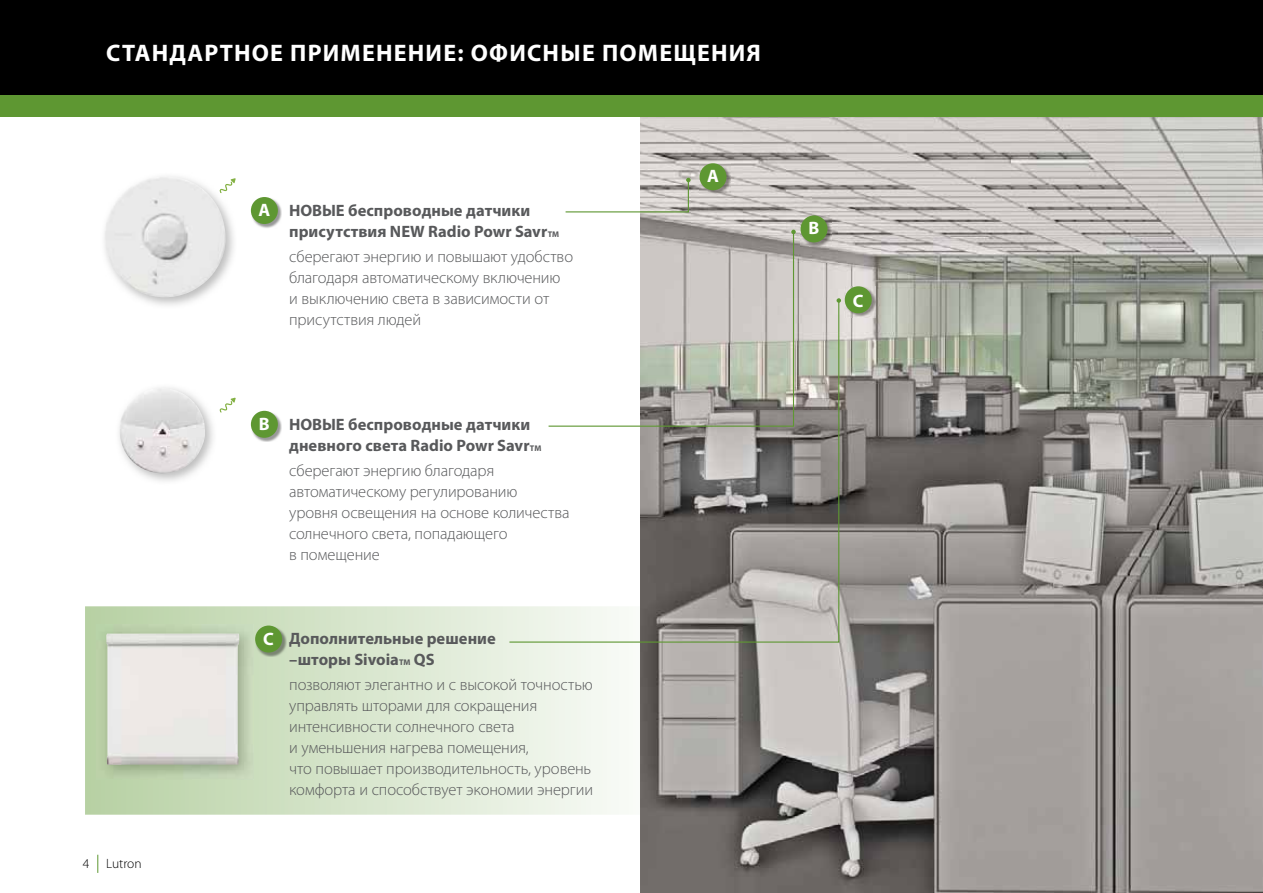
<style>
.page{position:relative;width:1263px;height:893px;background:#fff}
.page>*{position:absolute;margin:0;border:0;box-sizing:border-box;transform-origin:0 0}
.t1{font:700 24px "Myriad Pro";letter-spacing:.05em;color:#fff}
.t2{font:700 18px "Myriad Pro";color:#fff}
.t3{font:300 16.5px/21px "Myriad Pro";letter-spacing:-.01em;color:#58595b}
.t4{font:700 16.5px/21px "Myriad Pro";color:#58595b}
.t5{font:300 13.5px "Myriad Pro";color:#000}
.s1{font-size:8.25px}
</style>
<div class="page">
<svg style="left:97px;top:855px;width:1px;height:18px"></svg>
<img style="left:640px;top:117px;width:623px;height:776px">
<svg style="left:565px;top:178px;width:126px;height:35px"></svg>
<svg style="left:640px;top:231px;width:155px;height:68px;background:#bebab6"></svg>
<svg style="left:791px;top:230px;width:5px;height:4px"></svg>
<svg style="left:508px;top:299px;width:332px;height:344px"></svg>
<svg style="left:836px;top:298px;width:5px;height:5px"></svg>
<img style="left:106px;top:634px;width:133px;height:131px">
<div style="left:0;top:0;width:1263px;height:96px;background:#000"></div>
<div style="left:0;top:96px;width:1263px;height:21px;background:#5e9732"></div>
<img style="left:251px;top:197px;width:31px;height:31px">
<div style="left:251px;top:197px;width:27px;height:27px;background:#5e9732;border-radius:50%"></div>
<img style="left:700px;top:164px;width:30px;height:30px">
<div style="left:699px;top:163px;width:27px;height:27px;background:#5e9732;border-radius:50%"></div>
<img style="left:251px;top:411px;width:31px;height:31px">
<div style="left:251px;top:411px;width:27px;height:27px;background:#5e9732;border-radius:50%"></div>
<img style="left:801px;top:216px;width:30px;height:30px">
<div style="left:800px;top:215px;width:27px;height:27px;background:#5e9732;border-radius:50%"></div>
<img style="left:255px;top:626px;width:31px;height:31px">
<div style="left:255px;top:625px;width:27px;height:27px;background:#5e9732;border-radius:50%"></div>
<img style="left:845px;top:287px;width:31px;height:30px">
<div style="left:845px;top:286px;width:27px;height:27px;background:#5e9732;border-radius:50%"></div>
<img style="left:118px;top:388px;width:88px;height:87px">
<img style="left:102px;top:176px;width:126px;height:129px">
<svg style="left:220px;top:178px;width:16px;height:19px"></svg>
<svg style="left:220px;top:397px;width:16px;height:16px"></svg>
<h1 class="t1" style="left:106px;top:43px;width:656px">СТАНДАРТНОЕ ПРИМЕНЕНИЕ: ОФИСНЫЕ ПОМЕЩЕНИЯ</h1>
<p class="t5" style="left:83px;top:858px;width:8px">4</p>
<p class="t5" style="left:106px;top:858px;width:37px">Lutron</p>
<p class="t2" style="left:707px;top:169px;width:13px">A</p>
<p class="t2" style="left:258px;top:203px;width:13px">A</p>
<p class="t4" style="left:289px;top:202px;width:272px">НОВЫЕ беспроводные датчики присутствия NEW Radio Powr Savr<span class="s1">TM</span></p>
<p class="t3" style="left:289px;top:248px;width:285px">сберегают энергию и повышают удобство благодаря автоматическому включению и выключению света в зависимости от присутствия людей</p>
<p class="t2" style="left:259px;top:417px;width:12px">B</p>
<p class="t4" style="left:289px;top:415px;width:254px">НОВЫЕ беспроводные датчики дневного света Radio Powr Savr<span class="s1">TM</span></p>
<p class="t3" style="left:289px;top:462px;width:282px">сберегают энергию благодаря автоматическому регулированию уровня освещения на основе количества солнечного света, попадающего<br>в помещение</p>
<p class="t2" style="left:263px;top:632px;width:12px">С</p>
<p class="t4" style="left:289px;top:629px;width:208px">Дополнительные решение –шторы Sivoia<span class="s1">TM</span> QS</p>
<p class="t3" style="left:289px;top:676px;width:305px">позволяют элегантно и с высокой точностью управлять шторами для сокращения интенсивности солнечного света<br>и уменьшения нагрева помещения,<br>что повышает производительность, уровень комфорта и способствует экономии энергии</p>
<p class="t2" style="left:809px;top:222px;width:12px">B</p>
<p class="t2" style="left:853px;top:294px;width:12px">С</p>
</div>
